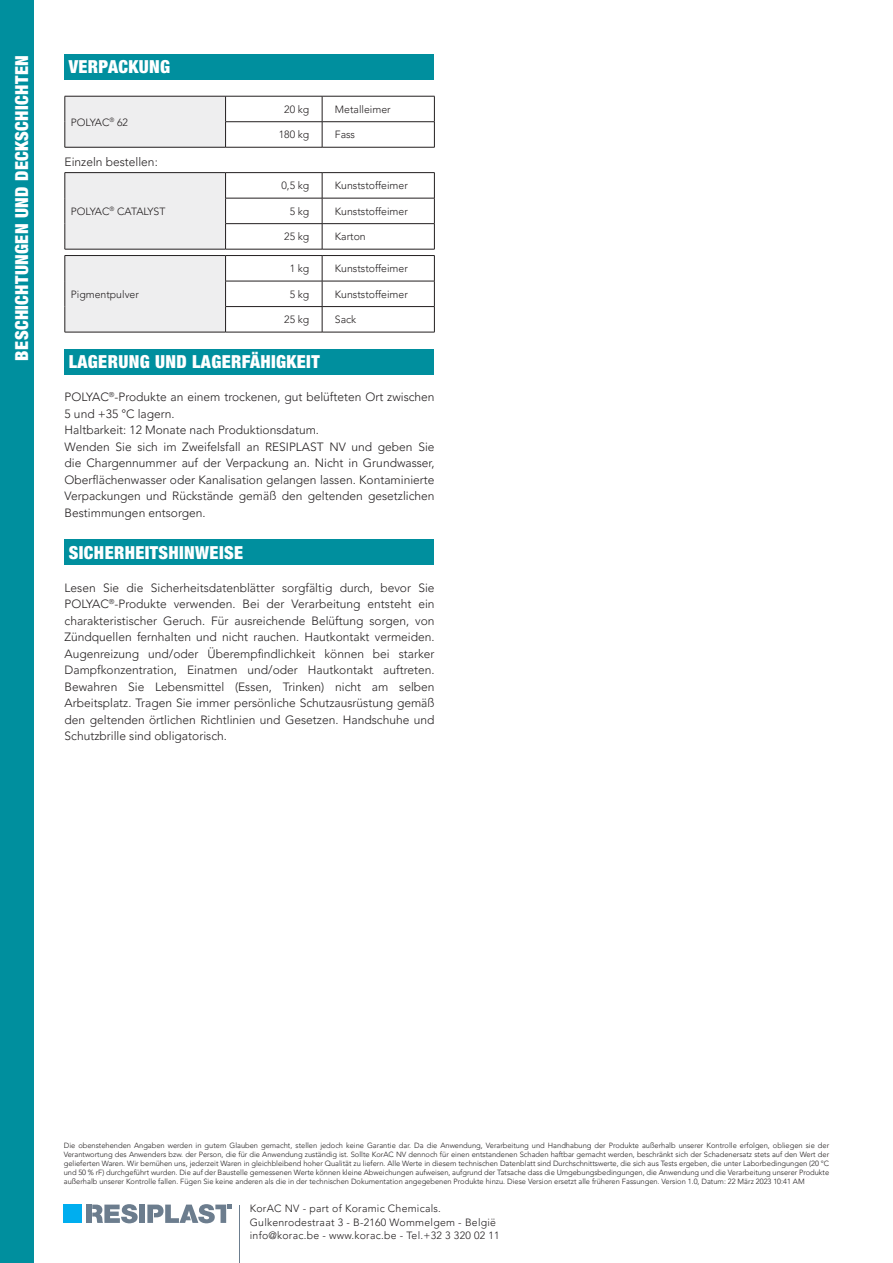
<style>
.page{position:relative;width:893px;height:1263px;background:#fff}
.page>*{position:absolute;margin:0;border:0;box-sizing:border-box;transform-origin:0 0}
.BODY_TEXT{font:900 condensed 18px "Helvetica Neue LT Std";letter-spacing:.02em;color:#fff}
.BODY_TEXT-2{font:300 12px/16.5px "Avenir LT Pro";color:#231f20;text-align:justify}
.t1{font:300 10.5px "Avenir LT Pro";color:#231f20}
.t2{font:300 10.5px/13.5px "Avenir LT Pro";letter-spacing:.025em;color:#231f20}
.Body_7{font:300 7.5px/9px "Avenir LT Pro";color:#231f20;text-align:justify}
</style>
<div class="page">
<div style="left:0;top:0;width:34px;height:1263px;background:#008f9e"></div>
<hr style="left:240px;top:1205px;width:1px;height:58px;background:#6c7d8e">
<div style="left:139px;top:1204px;width:6px;height:19px;background:#6c7d8e"></div>
<div style="left:86px;top:1204px;width:5px;height:19px;background:#6c7d8e"></div>
<svg style="left:92px;top:1204px;width:46px;height:19px"></svg>
<svg style="left:147px;top:1204px;width:84px;height:19px"></svg>
<div style="left:64px;top:1204px;width:18px;height:19px;background:#00aeef"></div>
<div style="left:65px;top:54px;width:369px;height:26px;background:#008f9e"></div>
<div style="left:65px;top:96px;width:161px;height:51px;background:#eeeeef"></div>
<hr style="left:65px;top:96px;width:161px;height:1px;background:#231f20">
<hr style="left:226px;top:96px;width:96px;height:1px;background:#231f20">
<svg style="left:65px;top:96px;width:1px;height:51px"></svg>
<hr style="left:225px;top:121px;width:97px;height:1px;background:#231f20">
<svg style="left:225px;top:96px;width:1px;height:51px"></svg>
<hr style="left:65px;top:147px;width:161px;height:1px;background:#231f20">
<hr style="left:226px;top:147px;width:96px;height:1px;background:#231f20">
<hr style="left:322px;top:96px;width:113px;height:1px;background:#231f20">
<hr style="left:322px;top:121px;width:113px;height:1px;background:#231f20">
<svg style="left:322px;top:96px;width:1px;height:51px"></svg>
<svg style="left:434px;top:96px;width:1px;height:51px"></svg>
<hr style="left:322px;top:147px;width:113px;height:1px;background:#231f20">
<div style="left:65px;top:173px;width:161px;height:76px;background:#eeeeef"></div>
<hr style="left:65px;top:172px;width:161px;height:1px;background:#231f20">
<svg style="left:65px;top:173px;width:1px;height:76px"></svg>
<hr style="left:65px;top:249px;width:161px;height:1px;background:#231f20">
<hr style="left:226px;top:172px;width:96px;height:1px;background:#231f20">
<hr style="left:322px;top:172px;width:113px;height:1px;background:#231f20">
<hr style="left:225px;top:198px;width:97px;height:1px;background:#231f20">
<hr style="left:322px;top:198px;width:113px;height:1px;background:#231f20">
<hr style="left:225px;top:223px;width:97px;height:1px;background:#231f20">
<svg style="left:225px;top:173px;width:1px;height:76px"></svg>
<hr style="left:322px;top:223px;width:113px;height:1px;background:#231f20">
<svg style="left:322px;top:173px;width:1px;height:76px"></svg>
<svg style="left:434px;top:173px;width:1px;height:76px"></svg>
<hr style="left:226px;top:249px;width:96px;height:1px;background:#231f20">
<hr style="left:322px;top:249px;width:113px;height:1px;background:#231f20">
<div style="left:65px;top:256px;width:161px;height:76px;background:#eeeeef"></div>
<hr style="left:65px;top:255px;width:161px;height:1px;background:#231f20">
<svg style="left:65px;top:256px;width:1px;height:76px"></svg>
<hr style="left:65px;top:332px;width:161px;height:1px;background:#231f20">
<hr style="left:226px;top:255px;width:96px;height:1px;background:#231f20">
<hr style="left:322px;top:255px;width:113px;height:1px;background:#231f20">
<hr style="left:225px;top:281px;width:97px;height:1px;background:#231f20">
<hr style="left:322px;top:281px;width:113px;height:1px;background:#231f20">
<hr style="left:225px;top:306px;width:97px;height:1px;background:#231f20">
<svg style="left:225px;top:256px;width:1px;height:76px"></svg>
<hr style="left:322px;top:306px;width:113px;height:1px;background:#231f20">
<svg style="left:322px;top:256px;width:1px;height:76px"></svg>
<svg style="left:434px;top:256px;width:1px;height:76px"></svg>
<hr style="left:226px;top:332px;width:96px;height:1px;background:#231f20">
<hr style="left:322px;top:332px;width:113px;height:1px;background:#231f20">
<div style="left:65px;top:349px;width:369px;height:25px;background:#008f9e"></div>
<div style="left:65px;top:539px;width:369px;height:26px;background:#008f9e"></div>
<h1 class="BODY_TEXT" style="left:11px;top:360px;width:307px;rotate:-90deg">BESCHICHTUNGEN UND DECKSCHICHTEN</h1>
<p class="BODY_TEXT" style="left:69px;top:56px;width:103px">VERPACKUNG</p>
<p class="t1" style="left:71px;top:116px;width:59px">POLYAC<sup>®</sup> 62</p>
<p class="BODY_TEXT-2" style="left:65px;top:154px;width:95px">Einzeln bestellen:</p>
<p class="t1" style="left:71px;top:205px;width:96px">POLYAC<sup>®</sup> CATALYST</p>
<p class="t1" style="left:284px;top:103px;width:27px">20 kg</p>
<p class="t1" style="left:335px;top:103px;width:57px">Metalleimer</p>
<p class="t1" style="left:279px;top:129px;width:32px">180 kg</p>
<p class="t1" style="left:335px;top:129px;width:22px">Fass</p>
<p class="t1" style="left:282px;top:179px;width:29px">0,5 kg</p>
<p class="t1" style="left:335px;top:179px;width:74px">Kunststoffeimer</p>
<p class="t1" style="left:290px;top:205px;width:21px">5 kg</p>
<p class="t1" style="left:335px;top:205px;width:74px">Kunststoffeimer</p>
<p class="t1" style="left:284px;top:231px;width:27px">25 kg</p>
<p class="t1" style="left:335px;top:231px;width:32px">Karton</p>
<p class="t1" style="left:290px;top:262px;width:21px">1 kg</p>
<p class="t1" style="left:335px;top:262px;width:74px">Kunststoffeimer</p>
<p class="t1" style="left:290px;top:288px;width:21px">5 kg</p>
<p class="t1" style="left:335px;top:288px;width:74px">Kunststoffeimer</p>
<p class="t1" style="left:284px;top:313px;width:27px">25 kg</p>
<p class="t1" style="left:335px;top:313px;width:23px">Sack</p>
<p class="BODY_TEXT" style="left:69px;top:350px;width:252px">LAGERUNG UND LAGERFÄHIGKEIT</p>
<p class="BODY_TEXT-2" style="left:65px;top:389px;width:371px">POLYAC<sup>®</sup>-Produkte an einem trockenen, gut belüfteten Ort zwischen<br>5 und +35 °C lagern.</p>
<p class="BODY_TEXT-2" style="left:65px;top:422px;width:256px">Haltbarkeit: 12 Monate nach Produktionsdatum.</p>
<p class="BODY_TEXT-2" style="left:65px;top:438px;width:371px">Wenden Sie sich im Zweifelsfall an RESIPLAST NV und geben Sie die Chargennummer auf der Verpackung an. Nicht in Grundwasser, Oberflächenwasser oder Kanalisation gelangen lassen. Kontaminierte Verpackungen und Rückstände gemäß den geltenden gesetzlichen Bestimmungen entsorgen.</p>
<p class="BODY_TEXT" style="left:69px;top:541px;width:176px">SICHERHEITSHINWEISE</p>
<p class="BODY_TEXT-2" style="left:65px;top:579px;width:371px">Lesen Sie die Sicherheitsdatenblätter sorgfältig durch, bevor Sie POLYAC<sup>®</sup>-Produkte verwenden. Bei der Verarbeitung entsteht ein charakteristischer Geruch. Für ausreichende Belüftung sorgen, von Zündquellen fernhalten und nicht rauchen. Hautkontakt vermeiden.<br>Augenreizung und/oder Überempfindlichkeit können bei starker Dampfkonzentration, Einatmen und/oder Hautkontakt auftreten.<br>Bewahren Sie Lebensmittel (Essen, Trinken) nicht am selben Arbeitsplatz. Tragen Sie immer persönliche Schutzausrüstung gemäß den geltenden örtlichen Richtlinien und Gesetzen. Handschuhe und Schutzbrille sind obligatorisch.</p>
<p class="t1" style="left:71px;top:288px;width:70px">Pigmentpulver</p>
<p class="Body_7" style="left:64px;top:1141px;width:767px">Die obenstehenden Angaben werden in gutem Glauben gemacht, stellen jedoch keine Garantie dar. Da die Anwendung, Verarbeitung und Handhabung der Produkte außerhalb unserer Kontrolle erfolgen, obliegen sie der Verantwortung des Anwenders bzw. der Person, die für die Anwendung zuständig ist. Sollte KorAC NV dennoch für einen entstandenen Schaden haftbar gemacht werden, beschränkt sich der Schadenersatz stets auf den Wert der gelieferten Waren. Wir bemühen uns, jederzeit Waren in gleichbleibend hoher Qualität zu liefern. Alle Werte in diesem technischen Datenblatt sind Durchschnittswerte, die sich aus Tests ergeben, die unter Laborbedingungen (20 °C und 50 % rF) durchgeführt wurden. Die auf der Baustelle gemessenen Werte können kleine Abweichungen aufweisen, aufgrund der Tatsache dass die Umgebungsbedingungen, die Anwendung und die Verarbeitung unserer Produkte außerhalb unserer Kontrolle fallen. Fügen Sie keine anderen als die in der technischen Dokumentation angegebenen Produkte hinzu. Diese Version ersetzt alle früheren Fassungen. Version 1.0, Datum: 22 März 2023 10:41 AM</p>
<h3 class="t2" style="left:250px;top:1202px;width:251px">KorAC NV - part of Koramic Chemicals.<br>Gulkenrodestraat 3 - B-2160 Wommelgem - België info@korac.be - www.korac.be - Tel.+32 3 320 02 11</h3>
</div>
